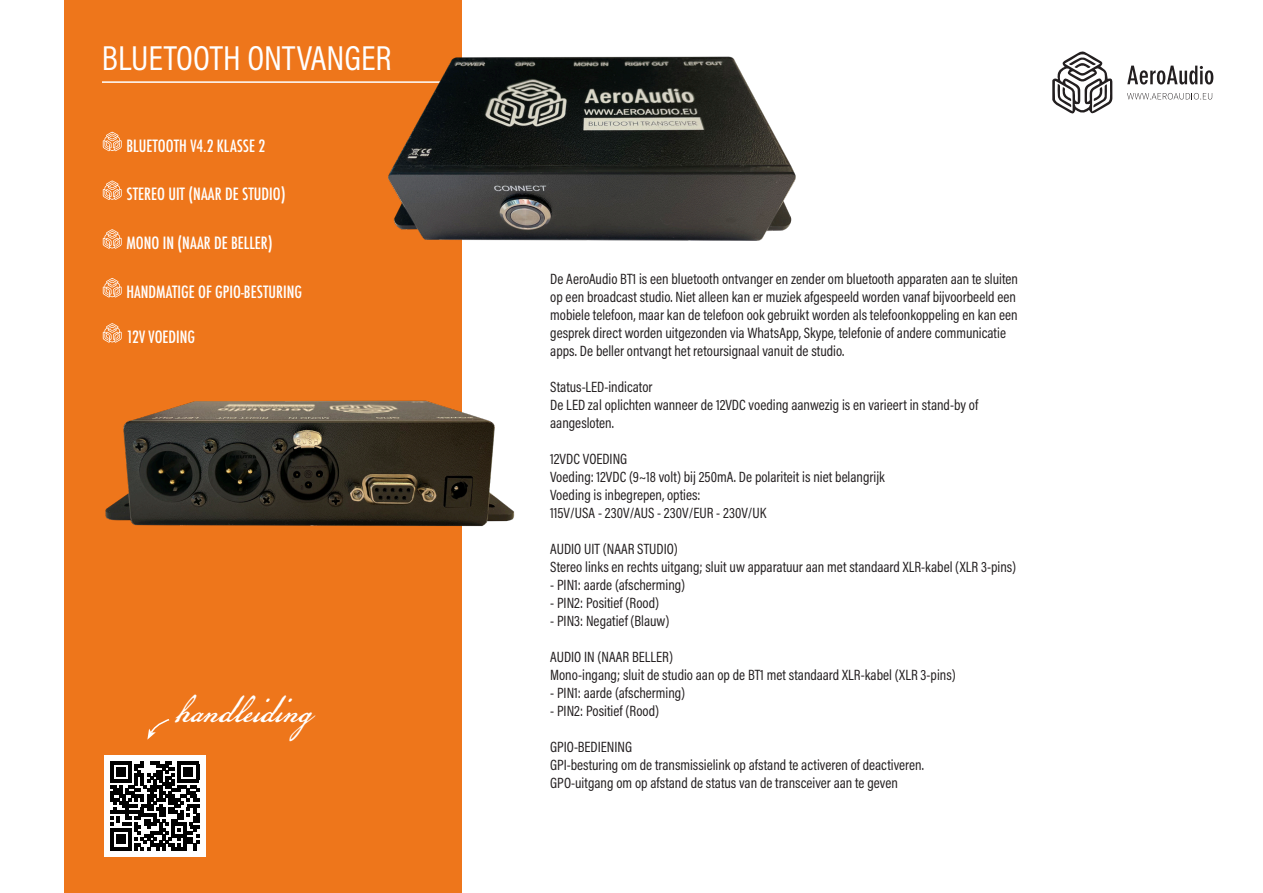
<style>
.page{position:relative;width:1263px;height:893px;background:#fff}
.page>*{position:absolute;margin:0;border:0;box-sizing:border-box;transform-origin:0 0}
.t1{font:44.4px "American Scribe";color:#fff}
.t2{font:34.95px "Acumin Pro Cond";color:#fff}
.t3{font:500 condensed 16.5px "Futura";color:#fff}
.t4{font:15px/18px "Acumin Pro Cond";color:#231f20}
</style>
<div class="page">
<div style="left:64px;top:0;width:397px;height:893px;background:#ee761b"></div>
<svg style="left:103px;top:132px;width:19px;height:20px"></svg>
<svg style="left:103px;top:180px;width:19px;height:20px"></svg>
<svg style="left:103px;top:229px;width:19px;height:20px"></svg>
<svg style="left:103px;top:278px;width:19px;height:20px"></svg>
<svg style="left:103px;top:323px;width:19px;height:20px"></svg>
<hr style="left:102px;top:81px;width:359px;height:2px;background:#fff">
<svg style="left:1052px;top:51px;width:60px;height:63px"></svg>
<svg style="left:1127px;top:66px;width:86px;height:19px"></svg>
<svg style="left:1127px;top:93px;width:85px;height:7px"></svg>
<svg style="left:147px;top:719px;width:23px;height:21px"></svg>
<img style="left:361px;top:0;width:435px;height:332px">
<img style="left:105px;top:396px;width:410px;height:133px">
<div style="left:104px;top:755px;width:101px;height:101px;background:#fff"></div>
<svg style="left:110px;top:761px;width:89px;height:89px"></svg>
<p class="t2" style="left:102px;top:36px;width:291px">BLUETOOTH ONTVANGER</p>
<p class="t3" style="left:126px;top:135px;width:140px">BLUETOOTH V4.2 KLASSE 2</p>
<p class="t3" style="left:126px;top:184px;width:161px">STEREO UIT (NAAR DE STUDIO)</p>
<p class="t3" style="left:126px;top:232px;width:148px">MONO IN (NAAR DE BELLER)</p>
<p class="t3" style="left:126px;top:281px;width:177px">HANDMATIGE OF GPIO-BESTURING</p>
<p class="t3" style="left:126px;top:326px;width:70px">12V VOEDING</p>
<p class="t1" style="left:175px;top:679px;width:138px">handleiding</p>
<p class="t4" style="left:550px;top:269px;width:469px">De AeroAudio BT1 is een bluetooth ontvanger en zender om bluetooth apparaten aan te sluiten op een broadcast studio. Niet alleen kan er muziek afgespeeld worden vanaf bijvoorbeeld een mobiele telefoon, maar kan de telefoon ook gebruikt worden als telefoonkoppeling en kan een gesprek direct worden uitgezonden via WhatsApp, Skype, telefonie of andere communicatie apps. De beller ontvangt het retoursignaal vanuit de studio.</p>
<p class="t4" style="left:550px;top:377px;width:104px">Status-LED-indicator</p>
<p class="t4" style="left:550px;top:395px;width:430px">De LED zal oplichten wanneer de 12VDC voeding aanwezig is en varieert in stand-by of aangesloten.</p>
<p class="t4" style="left:550px;top:449px;width:79px">12VDC VOEDING</p>
<p class="t4" style="left:550px;top:467px;width:336px">Voeding: 12VDC (9~18 volt) bij 250mA. De polariteit is niet belangrijk</p>
<p class="t4" style="left:550px;top:485px;width:152px">Voeding is inbegrepen, opties:</p>
<p class="t4" style="left:550px;top:503px;width:218px">115V/USA - 230V/AUS - 230V/EUR - 230V/UK</p>
<p class="t4" style="left:550px;top:539px;width:129px">AUDIO UIT (NAAR STUDIO)</p>
<p class="t4" style="left:550px;top:557px;width:468px">Stereo links en rechts uitgang; sluit uw apparatuur aan met standaard XLR-kabel (XLR 3-pins)</p>
<p class="t4" style="left:550px;top:575px;width:137px">- PIN1: aarde (afscherming)</p>
<p class="t4" style="left:550px;top:593px;width:110px">- PIN2: Positief (Rood)</p>
<p class="t4" style="left:550px;top:611px;width:121px">- PIN3: Negatief (Blauw)</p>
<p class="t4" style="left:550px;top:647px;width:124px">AUDIO IN (NAAR BELLER)</p>
<p class="t4" style="left:550px;top:665px;width:407px">Mono-ingang; sluit de studio aan op de BT1 met standaard XLR-kabel (XLR 3-pins)</p>
<p class="t4" style="left:550px;top:683px;width:137px">- PIN1: aarde (afscherming)</p>
<p class="t4" style="left:550px;top:701px;width:110px">- PIN2: Positief (Rood)</p>
<p class="t4" style="left:550px;top:737px;width:83px">GPIO-BEDIENING</p>
<p class="t4" style="left:550px;top:755px;width:375px">GPI-besturing om de transmissielink op afstand te activeren of deactiveren.</p>
<p class="t4" style="left:550px;top:773px;width:349px">GPO-uitgang om op afstand de status van de transceiver aan te geven</p>
</div>
